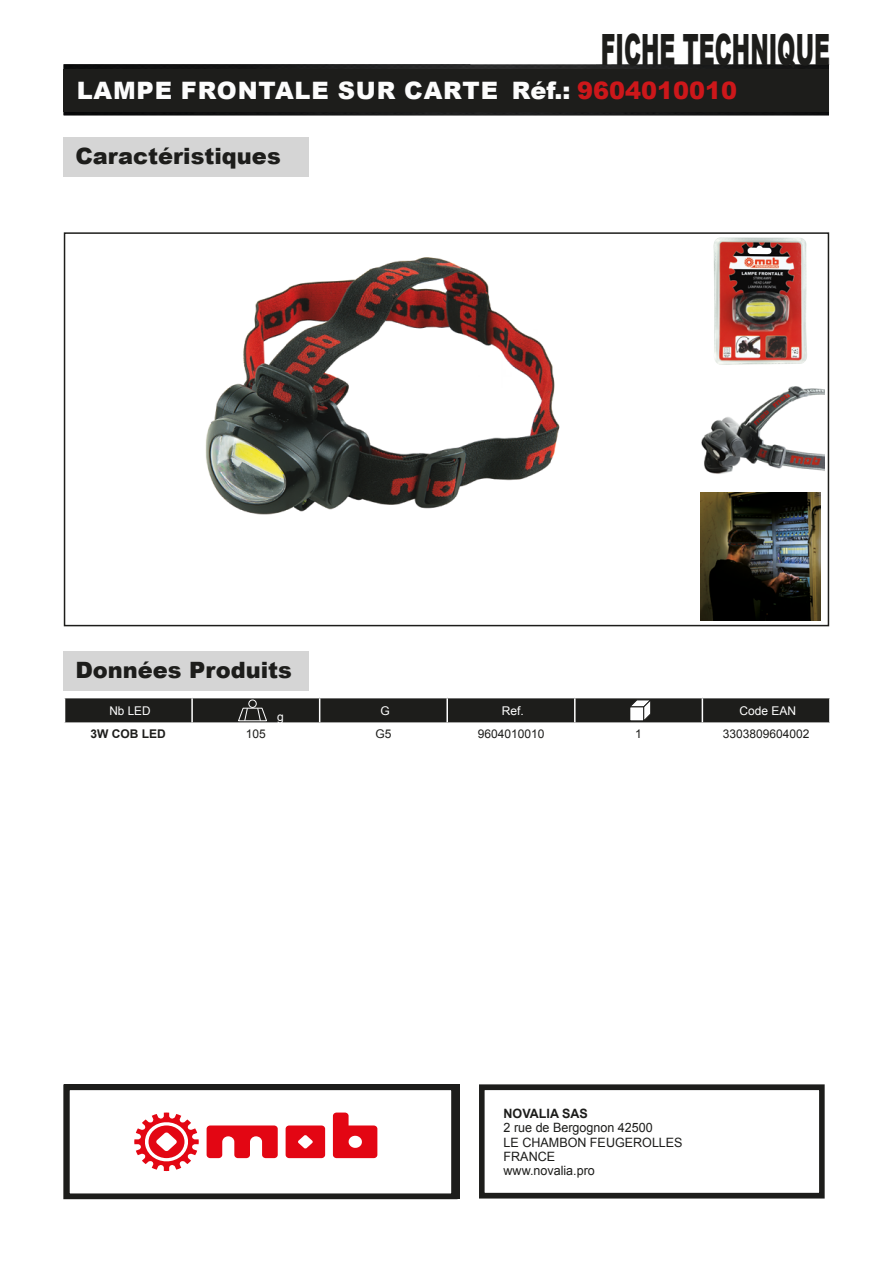
<style>
.page{position:relative;width:893px;height:1263px;background:#fff}
.page>*{position:absolute;margin:0;border:0;box-sizing:border-box;transform-origin:0 0}
.t1{font:900 43.2px "Arial";color:#1d1d1b;scale:.51 1}
.t2{font:900 24px "Arial";letter-spacing:.03em;color:#fcfcfc}
.t3{font:900 22.5px "Arial";color:#1d1d1b}
.t4{font:12.9px/14.2px "Arial";color:#1d1d1b}
.t5{font:700 12.9px "Arial";color:#1d1d1b}
.t6{font:12px "Arial";color:#1d1d1b}
.t7{font:12px "Arial";color:#fff}
.t8{font:700 12px "Arial";color:#1d1d1b}
.s1{color:#cd171a}
</style>
<div class="page">
<img style="left:64px;top:64px;width:765px;height:51px">
<div style="left:64px;top:69px;width:765px;height:43px;background:#1d1d1b"></div>
<div style="left:479px;top:1084px;width:346px;height:114px;border:6px solid #1d1d1b"></div>
<div style="left:64px;top:137px;width:245px;height:40px;background:#d5d5d5"></div>
<div style="left:64px;top:232px;width:765px;height:394px;border:2px solid #1d1d1b"></div>
<div style="left:64px;top:651px;width:245px;height:40px;background:#d5d5d5"></div>
<svg style="left:64px;top:698px;width:766px;height:25px;background:#2d2d2b"></svg>
<img style="left:205px;top:257px;width:355px;height:258px">
<img style="left:713px;top:237px;width:94px;height:128px">
<img style="left:701px;top:386px;width:123px;height:88px">
<img style="left:700px;top:492px;width:120px;height:128px">
<div style="left:64px;top:1084px;width:393px;height:115px;border:6px solid #1d1d1b"></div>
<svg style="left:207px;top:1125px;width:71px;height:33px"></svg>
<svg style="left:286px;top:1125px;width:39px;height:33px"></svg>
<svg style="left:134px;top:1112px;width:65px;height:59px"></svg>
<svg style="left:333px;top:1112px;width:44px;height:46px"></svg>
<h1 class="t1" style="left:601px;top:18px;width:451px">FICHE TECHNIQUE</h1>
<h2 class="t2" style="left:77px;top:73px;width:662px">LAMPE FRONTALE SUR CARTE Réf.: <span class="s1">9604010010</span></h2>
<h3 class="t3" style="left:75px;top:140px;width:207px">Caractéristiques</h3>
<h3 class="t3" style="left:75px;top:654px;width:218px">Données Produits</h3>
<p class="t7" style="left:109px;top:702px;width:43px">Nb LED</p>
<p class="t7" style="left:277px;top:708px;width:8px">g</p>
<p class="t7" style="left:380px;top:702px;width:11px">G</p>
<p class="t7" style="left:502px;top:702px;width:24px">Ref.</p>
<p class="t7" style="left:739px;top:702px;width:58px">Code EAN</p>
<p class="t8" style="left:91px;top:725px;width:77px">3W COB LED</p>
<p class="t6" style="left:246px;top:725px;width:22px">105</p>
<p class="t6" style="left:375px;top:725px;width:18px">G5</p>
<p class="t6" style="left:478px;top:725px;width:68px">9604010010</p>
<p class="t6" style="left:635px;top:725px;width:8px">1</p>
<p class="t6" style="left:723px;top:725px;width:88px">3303809604002</p>
<p class="t5" style="left:504px;top:1105px;width:86px">NOVALIA SAS</p>
<p class="t4" style="left:504px;top:1121px;width:181px">2 rue de Bergognon 42500<br>LE CHAMBON FEUGEROLLES<br>FRANCE<br>www.novalia.pro</p>
</div>
